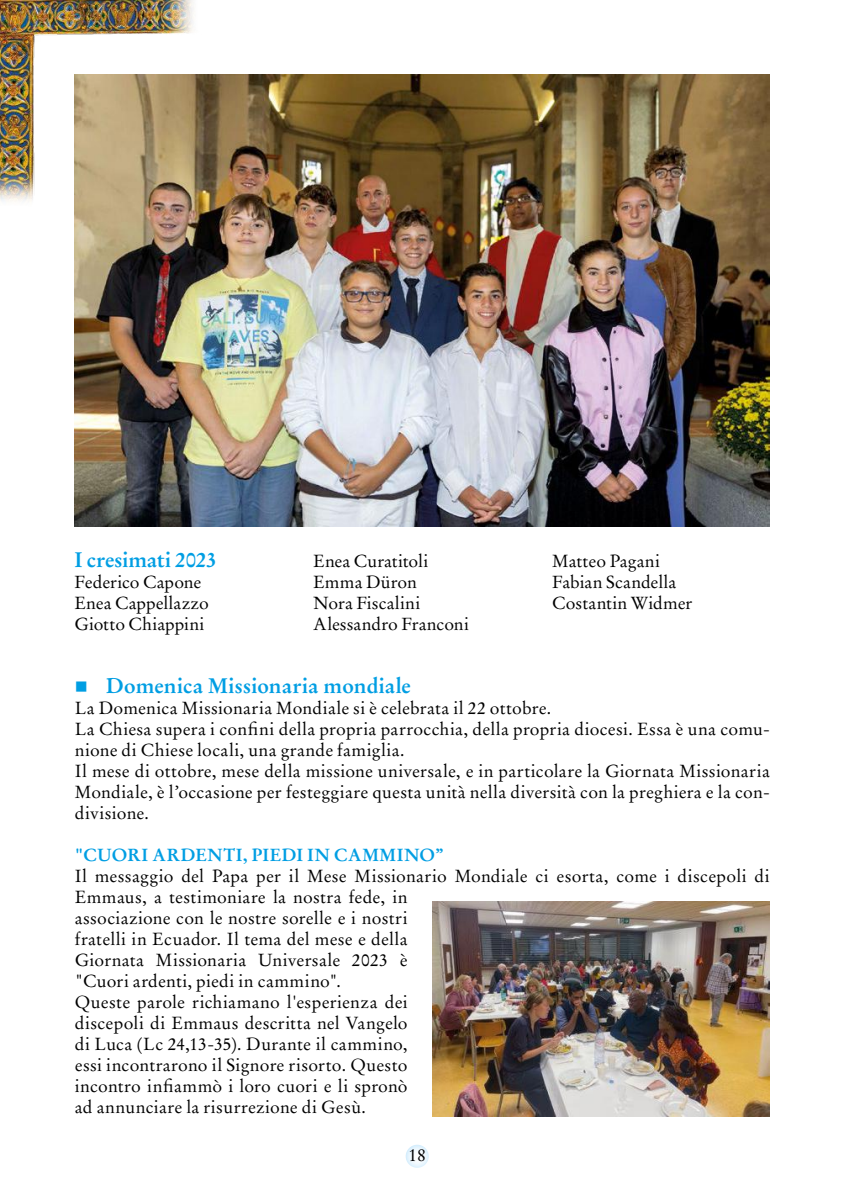
<style>
.page{position:relative;width:844px;height:1191px;background:#fff}
.page>*{position:absolute;margin:0;border:0;box-sizing:border-box;transform-origin:0 0}
.t1{font:700 21px "Stempel Garamond LT Std";letter-spacing:.005em;color:#009ee3}
.t2{font:17.5px/21px "Stempel Garamond LT Std";letter-spacing:.015em;color:#000}
.t3{font:700 17.5px "Stempel Garamond LT Std";letter-spacing:.025em;color:#009ee3}
</style>
<div class="page">
<svg style="left:405px;top:1144px;width:23px;height:23px"></svg>
<img style="left:74px;top:74px;width:695px;height:452px">
<img style="left:432px;top:901px;width:337px;height:215px">
<img style="left:0;top:0;width:213px;height:213px">
<p class="t1" style="left:74px;top:547px;width:144px">I cresimati 2023</p>
<p class="t2" style="left:74px;top:572px;width:136px">Federico Capone<br>Enea Cappellazzo<br>Giotto Chiappini</p>
<p class="t2" style="left:313px;top:551px;width:157px">Enea Curatitoli<br>Emma Düron<br>Nora Fiscalini<br>Alessandro Franconi</p>
<p class="t2" style="left:552px;top:551px;width:142px">Matteo Pagani<br>Fabian Scandella<br>Costantin Widmer</p>
<p class="t1" style="left:75px;top:673px;width:337px">■ Domenica Missionaria mondiale</p>
<p class="t2" style="left:75px;top:698px;width:696px">La Domenica Missionaria Mondiale si è celebrata il 22 ottobre.<br>La Chiesa supera i confini della propria parrocchia, della propria diocesi. Essa è una comu&shy;nione di Chiese locali, una grande famiglia.<br>Il mese di ottobre, mese della missione universale, e in particolare la Giornata Missionaria Mondiale, è l’occasione per festeggiare questa unità nella diversità con la preghiera e la con&shy;divisione.</p>
<p class="t3" style="left:75px;top:844px;width:370px">"CUORI ARDENTI, PIEDI IN CAMMINO”</p>
<p class="t2" style="left:75px;top:866px;width:696px">Il messaggio del Papa per il Mese Missionario Mondiale ci esorta, come i discepoli di Emmaus, a testimoniare la nostra fede, in<br>associazione con le nostre sorelle e i nostri<br>fratelli in Ecuador. Il tema del mese e della<br>Giornata Missionaria Universale 2023 è<br>"Cuori ardenti, piedi in cammino".<br>Queste parole richiamano l'esperienza dei<br>discepoli di Emmaus descritta nel Vangelo<br>di Luca (Lc 24,13-35). Durante il cammino,<br>essi incontrarono il Signore risorto. Questo<br>incontro infiammò i loro cuori e li spronò<br>ad annunciare la risurrezione di Gesù.</p>
<p class="t2" style="left:408px;top:1145px;width:19px">18</p>
</div>
